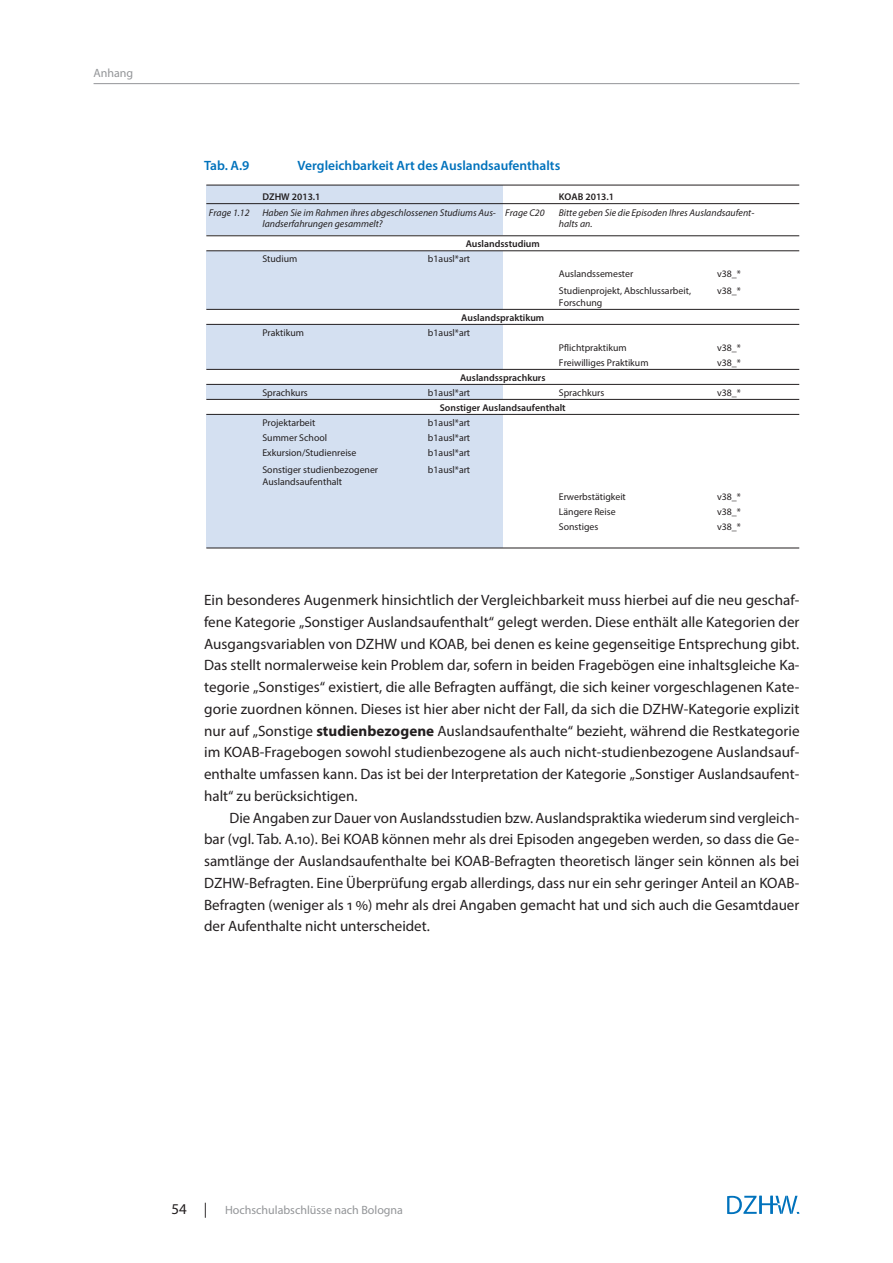
<style>
.page{position:relative;width:893px;height:1263px;background:#fff}
.page>*{position:absolute;margin:0;border:0;box-sizing:border-box;transform-origin:0 0}
.Fließtext_1__Absatz{font:15px/21.8px "Myriad Pro";color:#231f20;text-align:justify}
.Fließtext_Folgeabsat{font:15px/21.8px "Myriad Pro";color:#231f20;text-align:justify}
.Ü_Tabelle_kl__Einzug{font:600 13.5px "Myriad Pro";color:#0072bc}
.t1{font:12px "Myriad Pro";color:#939598}
.t2{font:9.9px/15px "Myriad Pro";color:#231f20}
.t3{font:italic 9.9px/11.9px "Myriad Pro";color:#231f20}
.t4{font:600 9.9px "Myriad Pro";color:#231f20}
.s1{font-weight:700}
.s2{font-size:15px;color:#231f20}
</style>
<div class="page">
<hr style="left:94px;top:83px;width:705px;height:1px;background:#939598">
<svg style="left:727px;top:1196px;width:72px;height:18px"></svg>
<div style="left:206px;top:185px;width:297px;height:51px;background:#d4e0f1"></div>
<div style="left:206px;top:251px;width:297px;height:58px;background:#d4e0f1"></div>
<div style="left:206px;top:324px;width:297px;height:45px;background:#d4e0f1"></div>
<div style="left:206px;top:384px;width:297px;height:15px;background:#d4e0f1"></div>
<div style="left:206px;top:414px;width:297px;height:134px;background:#d4e0f1"></div>
<hr style="left:206px;top:185px;width:593px;height:1px;background:#231f20">
<hr style="left:206px;top:203px;width:593px;height:1px;background:#231f20">
<hr style="left:206px;top:236px;width:593px;height:1px;background:#231f20">
<hr style="left:206px;top:251px;width:593px;height:1px;background:#231f20">
<hr style="left:206px;top:309px;width:593px;height:1px;background:#231f20">
<hr style="left:206px;top:324px;width:593px;height:1px;background:#231f20">
<hr style="left:206px;top:369px;width:593px;height:1px;background:#231f20">
<hr style="left:206px;top:384px;width:593px;height:1px;background:#231f20">
<hr style="left:206px;top:399px;width:593px;height:1px;background:#231f20">
<hr style="left:206px;top:414px;width:593px;height:1px;background:#231f20">
<hr style="left:206px;top:547px;width:593px;height:1px;background:#231f20">
<p class="t1" style="left:94px;top:66px;width:41px">Anhang</p>
<p class="Ü_Tabelle_kl__Einzug" style="left:204px;top:157px;width:47px">Tab. A.9</p>
<p class="Ü_Tabelle_kl__Einzug" style="left:298px;top:157px;width:264px">Vergleichbarkeit Art des Auslandsaufenthalts</p>
<p class="t4" style="left:262px;top:191px;width:60px">DZHW 2013.1</p>
<p class="t3" style="left:209px;top:206px;width:42px">Frage 1.12</p>
<p class="t3" style="left:262px;top:206px;width:235px">Haben Sie im Rahmen ihres abgeschlossenen Studiums Aus&shy;landserfahrungen gesammelt?</p>
<p class="t4" style="left:559px;top:191px;width:57px">KOAB 2013.1</p>
<p class="t3" style="left:505px;top:206px;width:41px">Frage C20</p>
<p class="t3" style="left:559px;top:206px;width:197px">Bitte geben Sie die Episoden Ihres Auslandsaufent&shy;halts an.</p>
<p class="t4" style="left:466px;top:238px;width:76px">Auslandsstudium</p>
<p class="t2" style="left:262px;top:251px;width:36px">Studium</p>
<p class="t2" style="left:428px;top:251px;width:44px">b1ausl*art</p>
<p class="t2" style="left:262px;top:325px;width:43px">Praktikum</p>
<p class="t4" style="left:461px;top:311px;width:85px">Auslandspraktikum</p>
<p class="t2" style="left:428px;top:325px;width:44px">b1ausl*art</p>
<p class="t2" style="left:559px;top:266px;width:76px">Auslandssemester</p>
<p class="t2" style="left:717px;top:266px;width:25px">v38_*</p>
<p class="t2" style="left:559px;top:285px;width:134px;line-height:11.9px">Studienprojekt, Abschlussarbeit,<br>Forschung</p>
<p class="t2" style="left:717px;top:283px;width:25px">v38_*</p>
<p class="t2" style="left:262px;top:385px;width:47px">Sprachkurs</p>
<p class="t2" style="left:262px;top:415px;width:96px">Projektarbeit<br>Summer School<br>Exkursion/Studienreise</p>
<p class="t2" style="left:262px;top:463px;width:117px;line-height:11.9px">Sonstiger studienbezogener<br>Auslandsaufenthalt</p>
<p class="t2" style="left:559px;top:340px;width:69px">Pflichtpraktikum</p>
<p class="t4" style="left:460px;top:371px;width:87px">Auslandssprachkurs</p>
<p class="t2" style="left:559px;top:355px;width:91px">Freiwilliges Praktikum</p>
<p class="t2" style="left:428px;top:385px;width:44px">b1ausl*art</p>
<p class="t2" style="left:559px;top:385px;width:47px">Sprachkurs</p>
<p class="t4" style="left:440px;top:401px;width:127px">Sonstiger Auslandsaufenthalt</p>
<p class="t2" style="left:428px;top:415px;width:44px;text-align:justify">b1ausl*art b1ausl*art b1ausl*art</p>
<p class="t2" style="left:428px;top:462px;width:44px">b1ausl*art</p>
<p class="t2" style="left:717px;top:340px;width:25px">v38_* v38_*</p>
<p class="t2" style="left:717px;top:385px;width:25px">v38_*</p>
<p class="t2" style="left:559px;top:489px;width:69px">Erwerbstätigkeit<br>Längere Reise<br>Sonstiges</p>
<p class="t2" style="left:717px;top:489px;width:25px;text-align:justify">v38_* v38_* v38_*</p>
<p class="Fließtext_1__Absatz" style="left:204px;top:589px;width:597px">Ein besonderes Augenmerk hinsichtlich der Vergleichbarkeit muss hierbei auf die neu geschaf&shy;fene Kategorie „Sonstiger Auslandsaufenthalt“ gelegt werden. Diese enthält alle Kategorien der Ausgangsvariablen von DZHW und KOAB, bei denen es keine gegenseitige Entsprechung gibt.<br>Das stellt normalerweise kein Problem dar, sofern in beiden Fragebögen eine inhaltsgleiche Ka&shy;tegorie „Sonstiges“ existiert, die alle Befragten auffängt, die sich keiner vorgeschlagenen Kate&shy;gorie zuordnen können. Dieses ist hier aber nicht der Fall, da sich die DZHW-Kategorie explizit nur auf „Sonstige <span class="s1">studienbezogene</span> Auslandsaufenthalte“ bezieht, während die Restkategorie im KOAB-Fragebogen sowohl studienbezogene als auch nicht-studienbezogene Auslandsauf&shy;enthalte umfassen kann. Das ist bei der Interpretation der Kategorie „Sonstiger Auslandsaufent&shy;halt“ zu berücksichtigen.</p>
<p class="Fließtext_Folgeabsat" style="left:204px;top:806px;width:597px;text-indent:26px">Die Angaben zur Dauer von Auslandsstudien bzw. Auslandspraktika wiederum sind vergleich&shy;bar (vgl. Tab. A.10). Bei KOAB können mehr als drei Episoden angegeben werden, so dass die Ge&shy;samtlänge der Auslandsaufenthalte bei KOAB-Befragten theoretisch länger sein können als bei DZHW-Befragten. Eine Überprüfung ergab allerdings, dass nur ein sehr geringer Anteil an KOAB-Befragten (weniger als 1 %) mehr als drei Angaben gemacht hat und sich auch die Gesamtdauer der Aufenthalte nicht unterscheidet.</p>
<p class="t1" style="left:171px;top:1203px;width:233px"><span class="s2">54 |</span> Hochschulabschlüsse nach Bologna</p>
</div>
